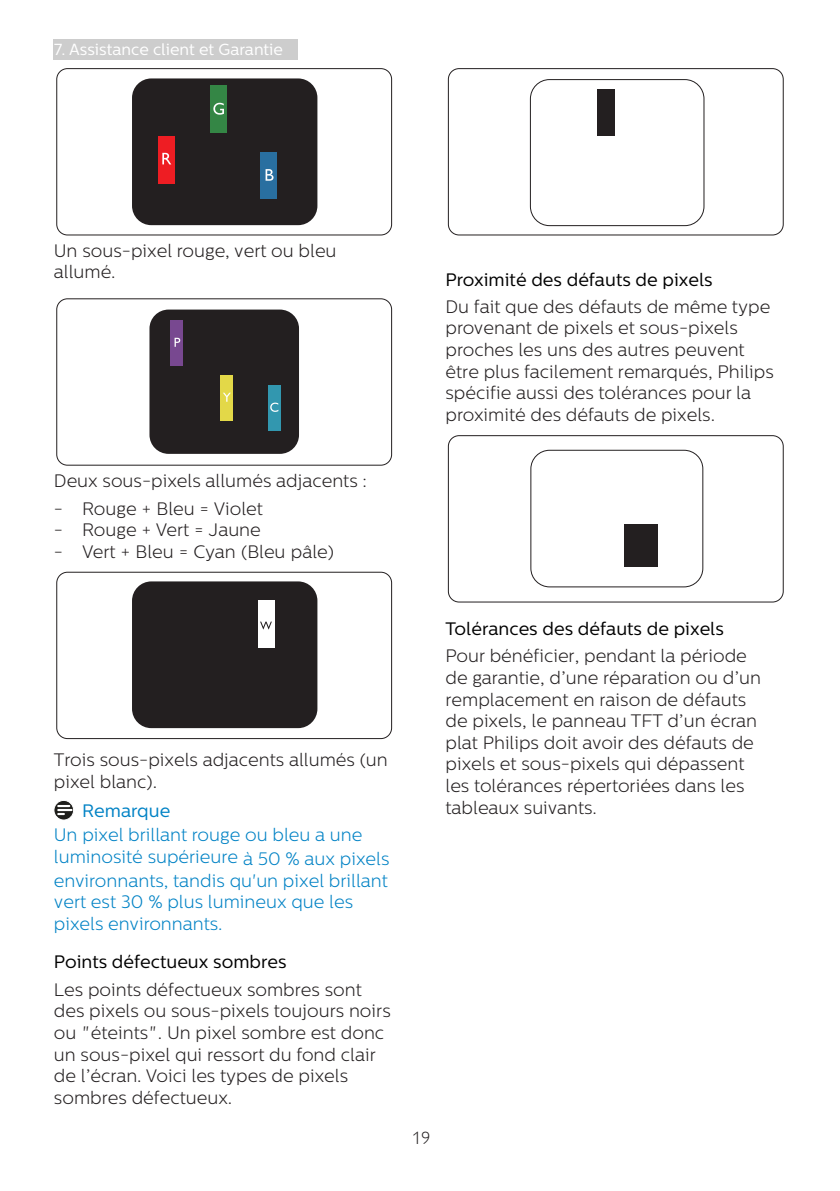
<style>
.page{position:relative;width:840px;height:1191px;background:#fff}
.page>*{position:absolute;margin:0;border:0;box-sizing:border-box;transform-origin:0 0}
.chapter-paragraph{font:300 18px/21.6px "Centrale Sans";color:#231f20}
.Note_body{font:300 18px/21.6px "Centrale Sans";color:#0082c5}
.Heading_3{font:18px "Centrale Sans";color:#000}
.Body_Text{font:300 18px "Centrale Sans";color:#231f20}
.Note_body-2{font:18px "Centrale Sans";color:#0082c5}
.t1{font:300 18px "Gill Alt One";color:#231f20}
.t2{font:16px "Centrale Sans";color:#fff}
</style>
<div class="page">
<div style="left:54px;top:39px;width:244px;height:20px;background:#cdcdcd"></div>
<div style="left:56px;top:68px;width:335px;height:167px;border:1px solid #231f20;border-radius:11px"></div>
<div style="left:132px;top:78px;width:185px;height:147px;background:#231f20;border-radius:19px"></div>
<div style="left:210px;top:86px;width:17px;height:47px;background:#348645"></div>
<svg style="left:213px;top:103px;width:11px;height:12px"></svg>
<div style="left:157px;top:136px;width:17px;height:47px;background:#ee1d23"></div>
<svg style="left:162px;top:153px;width:9px;height:11px"></svg>
<div style="left:260px;top:152px;width:17px;height:46px;background:#296fa0"></div>
<svg style="left:265px;top:169px;width:8px;height:12px"></svg>
<div style="left:56px;top:298px;width:335px;height:167px;border:1px solid #231f20;border-radius:11px"></div>
<div style="left:149px;top:309px;width:150px;height:145px;background:#231f20;border-radius:19px"></div>
<div style="left:170px;top:320px;width:13px;height:45px;background:#784890"></div>
<div style="left:220px;top:375px;width:13px;height:45px;background:#e3d848"></div>
<div style="left:267px;top:385px;width:13px;height:45px;background:#3297af"></div>
<svg style="left:174px;top:338px;width:6px;height:9px"></svg>
<svg style="left:223px;top:393px;width:8px;height:9px"></svg>
<svg style="left:270px;top:402px;width:8px;height:10px"></svg>
<div style="left:56px;top:572px;width:335px;height:167px;border:1px solid #231f20;border-radius:11px"></div>
<div style="left:132px;top:581px;width:185px;height:147px;background:#231f20;border-radius:19px"></div>
<div style="left:258px;top:600px;width:16px;height:48px;background:#fff"></div>
<svg style="left:260px;top:621px;width:12px;height:8px"></svg>
<svg style="left:54px;top:800px;width:20px;height:20px"></svg>
<div style="left:54px;top:800px;width:20px;height:20px;border:1px solid #fff;border-radius:50%"></div>
<svg style="left:58px;top:805px;width:13px;height:10px"></svg>
<div style="left:448px;top:68px;width:335px;height:167px;border:1px solid #231f20;border-radius:11px"></div>
<div style="left:530px;top:79px;width:173px;height:147px;border:1px solid #231f20;border-radius:19px"></div>
<div style="left:596px;top:89px;width:18px;height:46px;background:#231f20"></div>
<div style="left:448px;top:435px;width:335px;height:167px;border:1px solid #231f20;border-radius:11px"></div>
<div style="left:530px;top:450px;width:172px;height:137px;border:1px solid #231f20;border-radius:19px"></div>
<div style="left:624px;top:524px;width:33px;height:42px;background:#231f20"></div>
<p class="t2" style="left:54px;top:40px;width:230px">7. Assistance client et Garantie</p>
<p class="chapter-paragraph" style="left:54px;top:240px;width:284px">Un sous-pixel rouge, vert ou bleu allumé.</p>
<p class="chapter-paragraph" style="left:54px;top:470px;width:314px">Deux sous-pixels allumés adjacents :</p>
<p class="Body_Text" style="left:54px;top:498px;width:210px">- Rouge + Bleu = Violet</p>
<p class="Body_Text" style="left:54px;top:520px;width:208px">- Rouge + Vert = Jaune</p>
<p class="Body_Text" style="left:54px;top:541px;width:281px">- Vert + Bleu = Cyan (Bleu pâle)</p>
<p class="Heading_3" style="left:445px;top:269px;width:268px">Proximité des défauts de pixels</p>
<p class="chapter-paragraph" style="left:445px;top:296px;width:329px">Du fait que des défauts de même type provenant de pixels et sous-pixels proches les uns des autres peuvent être plus facilement remarqués, Philips spécifie aussi des tolérances pour la proximité des défauts de pixels.</p>
<p class="chapter-paragraph" style="left:54px;top:749px;width:335px">Trois sous-pixels adjacents allumés (un pixel blanc).</p>
<p class="Note_body-2" style="left:82px;top:800px;width:89px">Remarque</p>
<p class="Note_body" style="left:54px;top:824px;width:337px">Un pixel brillant rouge ou bleu a une luminosité supérieure à 50 % aux pixels</p>
<p class="Note_body" style="left:54px;top:869px;width:335px">environnants, tandis qu'un pixel brillant vert est 30 % plus lumineux que les pixels environnants.</p>
<p class="Heading_3" style="left:54px;top:951px;width:234px">Points défectueux sombres</p>
<p class="chapter-paragraph" style="left:54px;top:978px;width:338px">Les points défectueux sombres sont des pixels ou sous-pixels toujours noirs ou "éteints". Un pixel sombre est donc un sous-pixel qui ressort du fond clair de l’écran. Voici les types de pixels sombres défectueux.</p>
<p class="Heading_3" style="left:445px;top:618px;width:280px">Tolérances des défauts de pixels</p>
<p class="chapter-paragraph" style="left:445px;top:645px;width:317px">Pour bénéficier, pendant la période de garantie, d’une réparation ou d’un remplacement en raison de défauts de pixels, le panneau TFT d’un écran plat Philips doit avoir des défauts de pixels et sous-pixels qui dépassent les tolérances répertoriées dans les tableaux suivants.</p>
<p class="t1" style="left:412px;top:1128px;width:19px">19</p>
</div>
